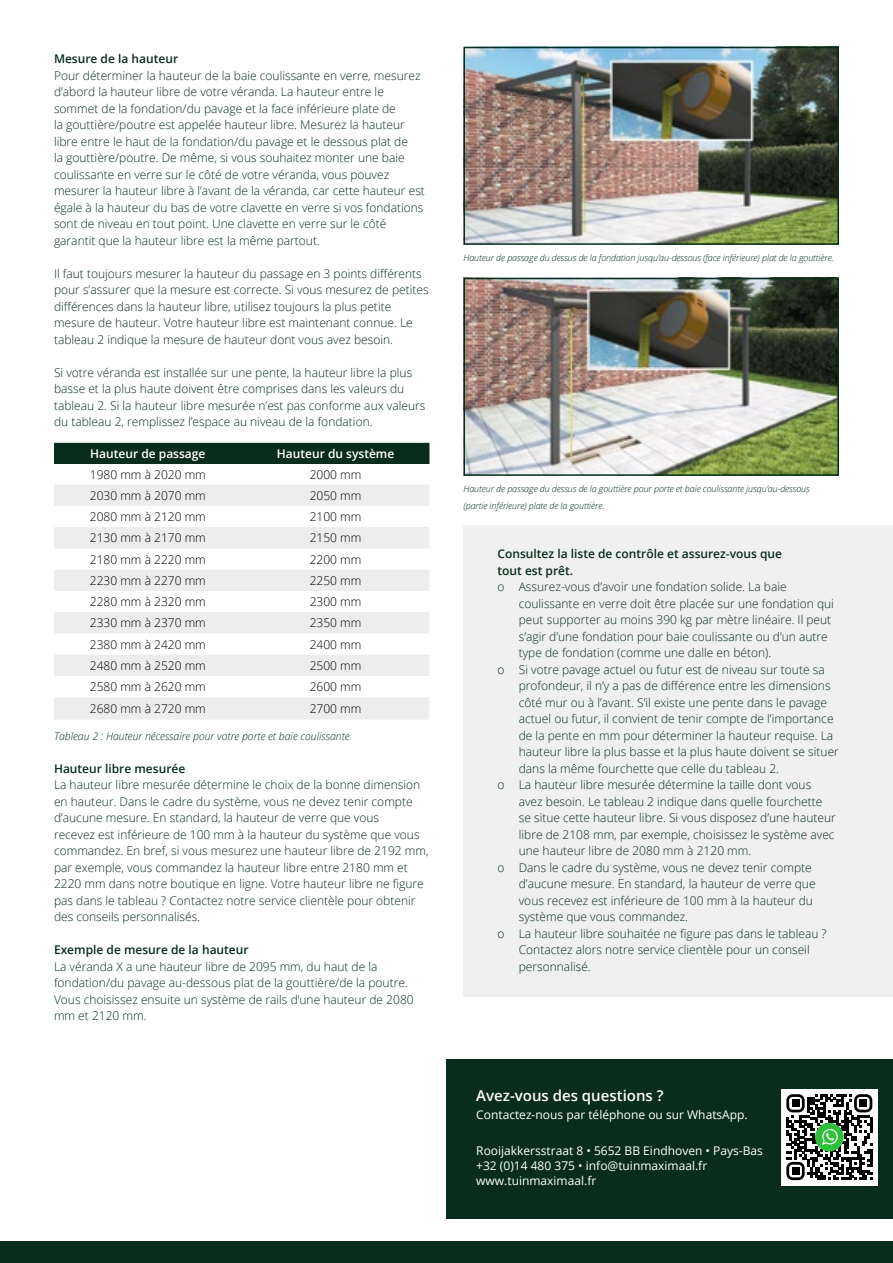
<style>
.page{position:relative;width:893px;height:1263px;background:#fff}
.page>*{position:absolute;margin:0;border:0;box-sizing:border-box;transform-origin:0 0}
.t1{font:600 15px "Open Sans";color:#fff}
.t2{font:300 12px/16.5px "Open Sans";color:#082d1c}
.t3{font:300 12px "Open Sans";color:#000}
.t4{font:12px/15px "Open Sans";color:#fff}
.t5{font:600 12px/16.5px "Open Sans";color:#082d1c}
.t6{font:600 12px "Open Sans";color:#fff}
.t7{font:italic 300 10.5px "Open Sans";color:#082d1c}
.t8{font:italic 300 9px/16.5px "Open Sans";letter-spacing:-.01em;color:#082d1c}
</style>
<div class="page">
<div style="left:446px;top:1059px;width:447px;height:159px;background:#082d1c"></div>
<div style="left:463px;top:525px;width:430px;height:472px;background:#eff0ef"></div>
<div style="left:0;top:1242px;width:893px;height:21px;background:#082d1c"></div>
<img style="left:466px;top:50px;width:370px;height:192px">
<div style="left:463px;top:47px;width:376px;height:198px;border:2px solid #082d1c"></div>
<img style="left:466px;top:281px;width:370px;height:192px">
<div style="left:463px;top:278px;width:376px;height:198px;border:2px solid #082d1c"></div>
<div style="left:54px;top:443px;width:375px;height:21px;background:#082d1c"></div>
<svg style="left:54px;top:485px;width:375px;height:234px;fill:#ededed"></svg>
<div style="left:781px;top:1089px;width:96px;height:96px;background:#fff"></div>
<svg style="left:786px;top:1094px;width:86px;height:86px"></svg>
<p class="t5" style="left:54px;top:50px;width:126px">Mesure de la hauteur</p>
<p class="t2" style="left:54px;top:67px;width:372px">Pour déterminer la hauteur de la baie coulissante en verre, mesurez d’abord la hauteur libre de votre véranda. La hauteur entre le sommet de la fondation/du pavage et la face inférieure plate de<br>la gouttière/poutre est appelée hauteur libre. Mesurez la hauteur libre entre le haut de la fondation/du pavage et le dessous plat de<br>la gouttière/poutre. De même, si vous souhaitez monter une baie coulissante en verre sur le côté de votre véranda, vous pouvez mesurer la hauteur libre à l’avant de la véranda, car cette hauteur est égale à la hauteur du bas de votre clavette en verre si vos fondations sont de niveau en tout point. Une clavette en verre sur le côté garantit que la hauteur libre est la même partout.</p>
<p class="t2" style="left:54px;top:265px;width:376px">Il faut toujours mesurer la hauteur du passage en 3 points différents pour s’assurer que la mesure est correcte. Si vous mesurez de petites différences dans la hauteur libre, utilisez toujours la plus petite mesure de hauteur. Votre hauteur libre est maintenant connue. Le tableau 2 indique la mesure de hauteur dont vous avez besoin.</p>
<p class="t2" style="left:54px;top:364px;width:373px">Si votre véranda est installée sur une pente, la hauteur libre la plus basse et la plus haute doivent être comprises dans les valeurs du tableau 2. Si la hauteur libre mesurée n’est pas conforme aux valeurs du tableau 2, remplissez l’espace au niveau de la fondation.</p>
<p class="t6" style="left:90px;top:445px;width:117px">Hauteur de passage</p>
<p class="t6" style="left:277px;top:445px;width:119px">Hauteur du système</p>
<p class="t3" style="left:90px;top:466px;width:118px">1980 mm à 2020 mm</p>
<p class="t3" style="left:310px;top:466px;width:53px">2000 mm</p>
<p class="t3" style="left:90px;top:487px;width:118px">2030 mm à 2070 mm</p>
<p class="t3" style="left:310px;top:487px;width:53px">2050 mm</p>
<p class="t3" style="left:90px;top:508px;width:118px">2080 mm à 2120 mm</p>
<p class="t3" style="left:310px;top:508px;width:53px">2100 mm</p>
<p class="t3" style="left:90px;top:530px;width:118px">2130 mm à 2170 mm</p>
<p class="t3" style="left:310px;top:530px;width:53px">2150 mm</p>
<p class="t3" style="left:90px;top:551px;width:118px">2180 mm à 2220 mm</p>
<p class="t3" style="left:310px;top:551px;width:53px">2200 mm</p>
<p class="t3" style="left:90px;top:572px;width:118px">2230 mm à 2270 mm</p>
<p class="t3" style="left:310px;top:572px;width:53px">2250 mm</p>
<p class="t3" style="left:90px;top:594px;width:118px">2280 mm à 2320 mm</p>
<p class="t3" style="left:310px;top:594px;width:53px">2300 mm</p>
<p class="t3" style="left:90px;top:615px;width:118px">2330 mm à 2370 mm</p>
<p class="t3" style="left:310px;top:615px;width:53px">2350 mm</p>
<p class="t3" style="left:90px;top:636px;width:118px">2380 mm à 2420 mm</p>
<p class="t3" style="left:310px;top:636px;width:53px">2400 mm</p>
<p class="t3" style="left:90px;top:657px;width:118px">2480 mm à 2520 mm</p>
<p class="t3" style="left:310px;top:657px;width:53px">2500 mm</p>
<p class="t3" style="left:90px;top:679px;width:118px">2580 mm à 2620 mm</p>
<p class="t3" style="left:310px;top:679px;width:53px">2600 mm</p>
<p class="t3" style="left:90px;top:700px;width:118px">2680 mm à 2720 mm</p>
<p class="t3" style="left:310px;top:700px;width:53px">2700 mm</p>
<p class="t7" style="left:54px;top:729px;width:297px">Tableau 2 : Hauteur nécessaire pour votre porte et baie coulissante</p>
<p class="t5" style="left:54px;top:760px;width:133px">Hauteur libre mesurée</p>
<p class="t2" style="left:54px;top:776px;width:376px">La hauteur libre mesurée détermine le choix de la bonne dimension en hauteur. Dans le cadre du système, vous ne devez tenir compte d’aucune mesure. En standard, la hauteur de verre que vous<br>recevez est inférieure de 100 mm à la hauteur du système que vous commandez. En bref, si vous mesurez une hauteur libre de 2192 mm, par exemple, vous commandez la hauteur libre entre 2180 mm et 2220 mm dans notre boutique en ligne. Votre hauteur libre ne figure pas dans le tableau ? Contactez notre service clientèle pour obtenir des conseils personnalisés.</p>
<p class="t5" style="left:54px;top:941px;width:196px">Exemple de mesure de la hauteur</p>
<p class="t2" style="left:54px;top:958px;width:361px">La véranda X a une hauteur libre de 2095 mm, du haut de la fondation/du pavage au-dessous plat de la gouttière/de la poutre.<br>Vous choisissez ensuite un système de rails d’une hauteur de 2080 mm et 2120 mm.</p>
<p class="t8" style="left:463px;top:249px;width:372px">Hauteur de passage du dessus de la fondation jusqu’au-dessous (face inférieure) plat de la gouttière.</p>
<p class="t8" style="left:463px;top:480px;width:348px">Hauteur de passage du dessus de la gouttière pour porte et baie coulissante jusqu’au-dessous (partie inférieure) plate de la gouttière.</p>
<p class="t5" style="left:497px;top:545px;width:286px">Consultez la liste de contrôle et assurez-vous que tout est prêt.</p>
<p class="t2" style="left:497px;top:578px;width:291px">o Assurez-vous d’avoir une fondation solide. La baie</p>
<p class="t2" style="left:519px;top:595px;width:317px">coulissante en verre doit être placée sur une fondation qui</p>
<p class="t2" style="left:519px;top:611px;width:314px">peut supporter au moins 390 kg par mètre linéaire. Il peut</p>
<p class="t2" style="left:519px;top:628px;width:311px">s’agir d’une fondation pour baie coulissante ou d’un autre</p>
<p class="t2" style="left:519px;top:644px;width:254px">type de fondation (comme une dalle en béton).</p>
<p class="t2" style="left:497px;top:661px;width:329px">o Si votre pavage actuel ou futur est de niveau sur toute sa</p>
<p class="t2" style="left:519px;top:677px;width:313px">profondeur, il n’y a pas de différence entre les dimensions</p>
<p class="t2" style="left:519px;top:694px;width:310px">côté mur ou à l’avant. S’il existe une pente dans le pavage</p>
<p class="t2" style="left:519px;top:710px;width:316px">actuel ou futur, il convient de tenir compte de l’importance</p>
<p class="t2" style="left:519px;top:727px;width:316px">de la pente en mm pour déterminer la hauteur requise. La</p>
<p class="t2" style="left:519px;top:743px;width:322px">hauteur libre la plus basse et la plus haute doivent se situer</p>
<p class="t2" style="left:519px;top:760px;width:262px">dans la même fourchette que celle du tableau 2.</p>
<p class="t2" style="left:497px;top:776px;width:315px">o La hauteur libre mesurée détermine la taille dont vous</p>
<p class="t2" style="left:519px;top:793px;width:305px">avez besoin. Le tableau 2 indique dans quelle fourchette</p>
<p class="t2" style="left:519px;top:809px;width:319px">se situe cette hauteur libre. Si vous disposez d’une hauteur</p>
<p class="t2" style="left:519px;top:826px;width:317px">libre de 2108 mm, par exemple, choisissez le système avec</p>
<p class="t2" style="left:519px;top:842px;width:234px">une hauteur libre de 2080 mm à 2120 mm.</p>
<p class="t2" style="left:497px;top:859px;width:316px">o Dans le cadre du système, vous ne devez tenir compte</p>
<p class="t2" style="left:519px;top:875px;width:298px">d’aucune mesure. En standard, la hauteur de verre que</p>
<p class="t2" style="left:519px;top:892px;width:296px">vous recevez est inférieure de 100 mm à la hauteur du</p>
<p class="t2" style="left:519px;top:908px;width:171px">système que vous commandez.</p>
<p class="t2" style="left:497px;top:925px;width:331px">o La hauteur libre souhaitée ne figure pas dans le tableau ?</p>
<p class="t2" style="left:519px;top:941px;width:292px">Contactez alors notre service clientèle pour un conseil</p>
<p class="t2" style="left:519px;top:958px;width:73px">personnalisé.</p>
<p class="t1" style="left:476px;top:1085px;width:189px">Avez-vous des questions ?</p>
<p class="t4" style="left:476px;top:1106px;width:273px">Contactez-nous par téléphone ou sur WhatsApp.</p>
<p class="t4" style="left:476px;top:1142px;width:288px">Rooijakkersstraat 8 • 5652 BB Eindhoven • Pays-Bas +32 (0)14 480 375 • info@tuinmaximaal.fr www.tuinmaximaal.fr</p>
</div>
